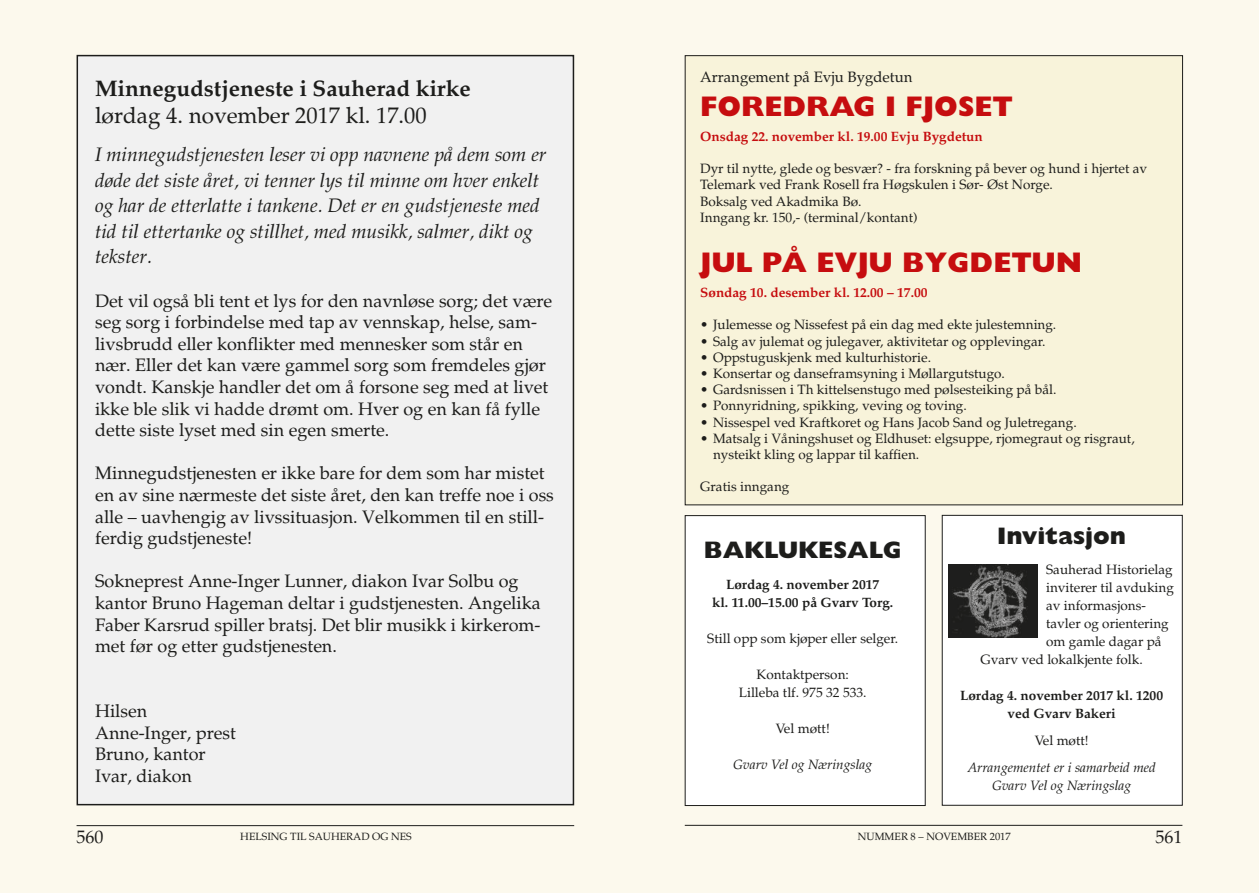
<style>
.page{position:relative;width:1259px;height:893px;background:#fcf9ed}
.page>*{position:absolute;margin:0;border:0;box-sizing:border-box;transform-origin:0 0}
.t1{font:800 28.5px "Gill Sans";color:#c60d0f}
.t2{font:800 24px "Gill Sans";color:#1d1d1b}
.t3{font:700 22.5px "Palatino";color:#1d1d1b}
.t4{font:22.5px "Palatino";color:#1d1d1b}
.t5{font:italic 19.5px/25.5px "Palatino";color:#1d1d1b}
.t6{font:18px/21.6px "Palatino";color:#1d1d1b}
.t7{font:15px "Palatino";color:#1d1d1b}
.t8{font:13.5px/16.2px "Palatino";color:#1d1d1b}
.t9{font:700 13.5px/18px "Palatino";color:#1d1d1b;text-align:center}
.t10{font:700 13.5px "Palatino";color:#c60d0f}
.t11{font:italic 13.5px/18px "Palatino";color:#1d1d1b;text-align:center}
.t12{font:10.5px "Palatino";color:#1d1d1b}
</style>
<div class="page">
<hr style="left:77px;top:825px;width:497px;height:1px;background:#1d1d1b">
<hr style="left:685px;top:825px;width:497px;height:1px;background:#1d1d1b">
<div style="left:77px;top:56px;width:496px;height:749px;background:#f1f1f1"></div>
<div style="left:685px;top:516px;width:240px;height:289px;background:#fff"></div>
<div style="left:685px;top:515px;width:240px;height:291px;border:1px solid #1d1d1b"></div>
<div style="left:942px;top:515px;width:240px;height:290px;background:#fff"></div>
<div style="left:942px;top:515px;width:240px;height:291px;border:1px solid #1d1d1b"></div>
<div style="left:685px;top:56px;width:497px;height:449px;background:#f8f3da"></div>
<img style="left:948px;top:565px;width:89px;height:73px">
<h3 class="t3" style="left:95px;top:74px;width:377px">Minnegudstjeneste i Sauherad kirke</h3>
<h3 class="t4" style="left:95px;top:102px;width:333px">lørdag 4. november 2017 kl. 17.00</h3>
<p class="t5" style="left:95px;top:142px;width:453px">I minnegudstjenesten leser vi opp navnene på dem som er døde det siste året, vi tenner lys til minne om hver enkelt og har de etterlatte i tankene. Det er en gudstjeneste med tid til ettertanke og stillhet, med musikk, salmer, dikt og tekster.</p>
<p class="t6" style="left:95px;top:290px;width:458px">Det vil også bli tent et lys for den navnløse sorg; det være seg sorg i forbindelse med tap av vennskap, helse, sam&shy;livsbrudd eller konflikter med mennesker som står en nær. Eller det kan være gammel sorg som fremdeles gjør vondt. Kanskje handler det om å forsone seg med at livet ikke ble slik vi hadde drømt om. Hver og en kan få fylle dette siste lyset med sin egen smerte.</p>
<h3 class="t6" style="left:95px;top:463px;width:460px">Minnegudstjenesten er ikke bare for dem som har mistet en av sine nærmeste det siste året, den kan treffe noe i oss alle – uavhengig av livssituasjon. Velkommen til en still&shy;ferdig gudstjeneste!</h3>
<h3 class="t6" style="left:95px;top:571px;width:447px">Sokneprest Anne-Inger Lunner, diakon Ivar Solbu og kantor Bruno Hageman deltar i gudstjenesten. Angelika Faber Karsrud spiller bratsj. Det blir musikk i kirkerom&shy;met før og etter gudstjenesten.</h3>
<h3 class="t6" style="left:95px;top:700px;width:142px">Hilsen<br>Anne-Inger, prest<br>Bruno, kantor<br>Ivar, diakon</h3>
<p class="t7" style="left:700px;top:68px;width:214px">Arrangement på Evju Bygdetun</p>
<h1 class="t1" style="left:700px;top:90px;width:314px">FOREDRAG I FJOSET</h1>
<p class="t10" style="left:700px;top:128px;width:284px">Onsdag 22. november kl. 19.00 Evju Bygdetun</p>
<p class="t8" style="left:700px;top:161px;width:448px">Dyr til nytte, glede og besvær? - fra forskning på bever og hund i hjertet av Telemark ved Frank Rosell fra Høgskulen i Sør- Øst Norge.<br>Boksalg ved Akadmika Bø.<br>Inngang kr. 150,- (terminal/kontant)</p>
<h1 class="t1" style="left:700px;top:246px;width:383px">JUL PÅ EVJU BYGDETUN</h1>
<p class="t10" style="left:700px;top:284px;width:229px">Søndag 10. desember kl. 12.00 – 17.00</p>
<p class="t8" style="left:700px;top:317px;width:357px">• Julemesse og Nissefest på ein dag med ekte julestemning.</p>
<p class="t8" style="left:700px;top:333px;width:347px">• Salg av julemat og julegaver, aktivitetar og opplevingar.</p>
<p class="t8" style="left:700px;top:349px;width:232px">• Oppstuguskjenk med kulturhistorie.</p>
<p class="t8" style="left:700px;top:365px;width:306px">• Konsertar og danseframsyning i Møllargutstugo.</p>
<p class="t8" style="left:700px;top:382px;width:358px">• Gardsnissen i Th kittelsenstugo med pølsesteiking på bål.</p>
<p class="t8" style="left:700px;top:398px;width:268px">• Ponnyridning, spikking, veving og toving.</p>
<p class="t8" style="left:700px;top:414px;width:378px">• Nissespel ved Kraftkoret og Hans Jacob Sand og Juletregang.</p>
<p class="t8" style="left:713px;top:430px;width:423px;text-indent:-13px">• Matsalg i Våningshuset og Eldhuset: elgsuppe, rjomegraut og risgraut, nysteikt kling og lappar til kaffien.</p>
<p class="t8" style="left:700px;top:479px;width:91px">Gratis inngang</p>
<h2 class="t2" style="left:997px;top:521px;width:131px">Invitasjon</h2>
<p class="t8" style="left:1046px;top:562px;width:128px">Sauherad Historielag</p>
<p class="t8" style="left:1046px;top:580px;width:129px">inviterer til avduking</p>
<p class="t8" style="left:1046px;top:598px;width:101px">av informasjons-</p>
<p class="t8" style="left:1046px;top:616px;width:124px">tavler og orientering</p>
<p class="t8" style="left:1046px;top:634px;width:117px">om gamle dagar på</p>
<p class="t8" style="left:980px;top:652px;width:164px">Gvarv ved lokalkjente folk.</p>
<p class="t9" style="left:960px;top:687px;width:204px">Lørdag 4. november 2017 kl. 1200 ved Gvarv Bakeri</p>
<p class="t8" style="left:1034px;top:733px;width:56px">Vel møtt!</p>
<p class="t11" style="left:967px;top:759px;width:190px">Arrangementet er i samarbeid med<br>Gvarv Vel og Næringslag</p>
<h2 class="t2" style="left:704px;top:536px;width:199px">BAKLUKESALG</h2>
<p class="t9" style="left:712px;top:575px;width:183px">Lørdag 4. november 2017<br>kl. 11.00–15.00 på Gvarv Torg.</p>
<p class="t8" style="left:707px;top:631px;width:192px">Still opp som kjøper eller selger.</p>
<p class="t8" style="left:739px;top:666px;width:129px;line-height:18px;text-align:center">Kontaktperson:<br>Lilleba tlf. 975 32 533.</p>
<p class="t8" style="left:775px;top:721px;width:56px">Vel møtt!</p>
<p class="t11" style="left:733px;top:755px;width:140px">Gvarv Vel og Næringslag</p>
<h3 class="t6" style="left:77px;top:827px;width:29px">560</h3>
<p class="t12" style="left:240px;top:831px;width:173px">HELSING TIL SAUHERAD OG NES</p>
<p class="t12" style="left:858px;top:831px;width:154px">NUMMER 8 – NOVEMBER 2017</p>
<h3 class="t6" style="left:1155px;top:827px;width:28px">561</h3>
</div>
